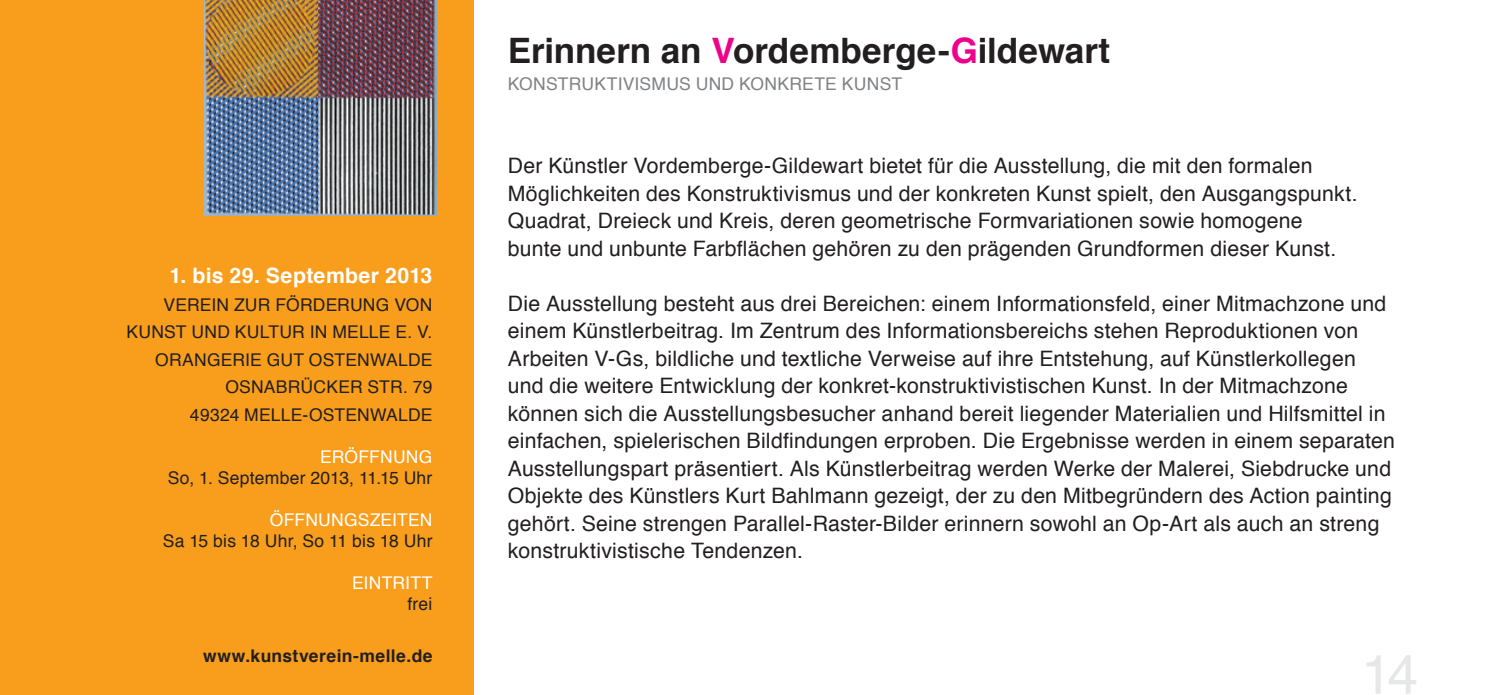
<style>
.page{position:relative;width:1489px;height:695px;background:#fff}
.page>*{position:absolute;margin:0;border:0;box-sizing:border-box;transform-origin:0 0}
.t1{font:55px "Helvetica";color:#e6e7e9}
.t2{font:700 35px "Helvetica";color:#231f20}
.t3{font:21.25px/27.5px "Helvetica";letter-spacing:.01em;color:#231f20}
.t4{font:700 21.25px "Helvetica";letter-spacing:.015em;color:#fff}
.t5{font:17.5px "Helvetica";letter-spacing:.015em;color:#231f20}
.t6{font:17.5px "Helvetica";letter-spacing:.015em;color:#808285}
.t7{font:17.5px "Helvetica";letter-spacing:.015em;color:#fff}
.t8{font:700 17.5px "Helvetica";letter-spacing:.02em;color:#231f20}
.s1{color:#ed028c}
</style>
<div class="page">
<div style="left:0;top:0;width:473px;height:694px;background:#f89e1c"></div>
<img style="left:204px;top:0;width:233px;height:215px">
<p class="t4" style="left:169px;top:258px;width:264px">1. bis 29. September 2013</p>
<p class="t5" style="left:163px;top:291px;width:23px">Verei</p>
<p class="t5" style="left:216px;top:291px;width:31px">n zur</p>
<p class="t5" style="left:275px;top:291px;width:38px">Förderu</p>
<p class="t5" style="left:363px;top:291px;width:71px">ngvon</p>
<p class="t5" style="left:126px;top:318px;width:133px">Kunst und Kultur</p>
<p class="t5" style="left:310px;top:318px;width:49px">in Melle</p>
<p class="t5" style="left:395px;top:318px;width:39px">e. V.</p>
<p class="t5" style="left:155px;top:346px;width:64px">Orangerie</p>
<p class="t5" style="left:267px;top:346px;width:68px">Gut Oste</p>
<p class="t5" style="left:357px;top:346px;width:27px">nwalde</p>
<p class="t5" style="left:225px;top:373px;width:52px">Osnabr</p>
<p class="t5" style="left:300px;top:373px;width:39px">ücker</p>
<p class="t5" style="left:367px;top:373px;width:66px">Str . 79</p>
<p class="t5" style="left:190px;top:401px;width:81px">49324 Melle</p>
<p class="t5" style="left:302px;top:401px;width:33px">-Oste</p>
<p class="t5" style="left:357px;top:401px;width:27px">nwalde</p>
<p class="t7" style="left:320px;top:443px;width:110px">Eröffnung</p>
<p class="t5" style="left:168px;top:464px;width:266px">So, 1. September 2013, 11.15 Uhr</p>
<p class="t7" style="left:270px;top:506px;width:13px">Öff</p>
<p class="t7" style="left:305px;top:506px;width:51px">nungszeite</p>
<p class="t7" style="left:420px;top:506px;width:14px">n</p>
<p class="t5" style="left:163px;top:527px;width:271px">Sa 15 bis 18 Uhr, So 11 bis 18 Uhr</p>
<p class="t7" style="left:352px;top:569px;width:82px">Ei ntritt</p>
<p class="t5" style="left:407px;top:590px;width:27px">frei</p>
<p class="t8" style="left:203px;top:641px;width:231px">www.kunstverein-melle.de</p>
<h2 class="t2" style="left:508px;top:22px;width:604px">Erinnern an <span class="s1">V</span>ordemberge-<span class="s1">G</span>ildewart</h2>
<p class="t6" style="left:508px;top:71px;width:51px">Konstruktivismus</p>
<p class="t6" style="left:695px;top:71px;width:95px">und Konkrete</p>
<p class="t6" style="left:841px;top:71px;width:50px">Ku nst</p>
<p class="t3" style="left:508px;top:152px;width:851px">Der Künstler Vordemberge-Gildewart bietet für die Ausstellung, die mit den formalen Möglichkeiten des Konstruktivismus und der konkreten Kunst spielt, den Ausgangspunkt.<br>Quadrat, Dreieck und Kreis, deren geometrische Formvariationen sowie homogene bunte und unbunte Farbflächen gehören zu den prägenden Grundformen dieser Kunst.</p>
<p class="t3" style="left:508px;top:290px;width:888px">Die Ausstellung besteht aus drei Bereichen: einem Informationsfeld, einer Mitmachzone und einem Künstlerbeitrag. Im Zentrum des Informationsbereichs stehen Reproduktionen von Arbeiten V-Gs, bildliche und textliche Verweise auf ihre Entstehung, auf Künstlerkollegen und die weitere Entwicklung der konkret-konstruktivistischen Kunst. In der Mitmachzone können sich die Ausstellungsbesucher anhand bereit liegender Materialien und Hilfsmittel in einfachen, spielerischen Bildfindungen erproben. Die Ergebnisse werden in einem separaten Ausstellungspart präsentiert. Als Künstlerbeitrag werden Werke der Malerei, Siebdrucke und Objekte des Künstlers Kurt Bahlmann gezeigt, der zu den Mitbegründern des Action painting gehört. Seine strengen Parallel-Raster-Bilder erinnern sowohl an Op-Art als auch an streng konstruktivistische Tendenzen.</p>
<h1 class="t1" style="left:1360px;top:632px;width:58px">14</h1>
</div>
